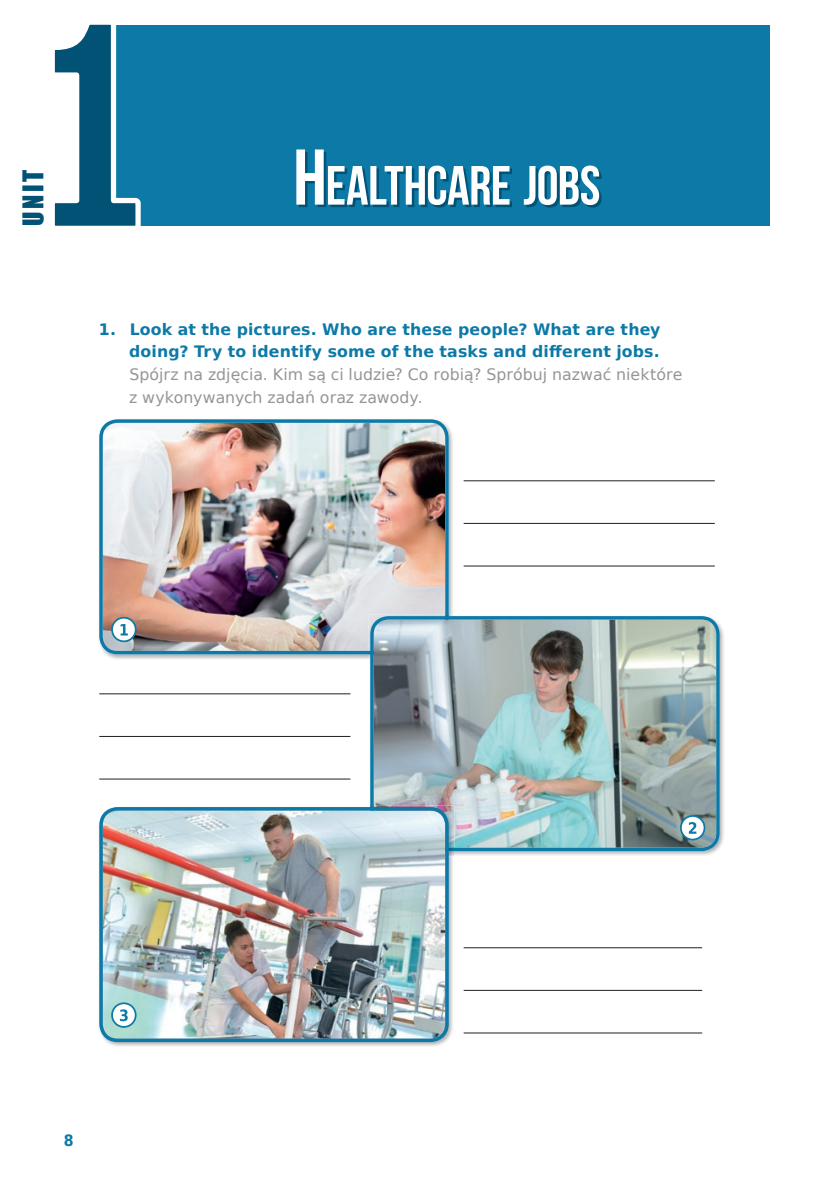
<style>
.page{position:relative;width:819px;height:1191px;background:#fff}
.page>*{position:absolute;margin:0;border:0;box-sizing:border-box;transform-origin:0 0}
.t1{font:700 55.12px "Bebas Neue";letter-spacing:-.01em;color:#fff}
.t2{font:26.25px "Impact";color:#015274}
.t3{font:700 15.75px/22.8px "DejaVu Sans";letter-spacing:.01em;color:#0c79a7;text-align:right}
.t4{font:15.75px/22.8px "DejaVu Sans";color:#939598}
.t5{font:700 15.75px "DejaVu Sans Condensed";color:#0c79a7}
.s1{font-size:78.75px}
</style>
<div class="page">
<div style="left:95px;top:25px;width:674px;height:200px;background:#0c79a7"></div>
<svg style="left:54px;top:24px;width:89px;height:202px"></svg>
<img style="left:106px;top:427px;width:347px;height:232px">
<img style="left:99px;top:419px;width:349px;height:235px">
<img style="left:369px;top:624px;width:355px;height:232px">
<img style="left:368px;top:614px;width:80px;height:40px">
<img style="left:370px;top:616px;width:349px;height:235px">
<img style="left:99px;top:856px;width:354px;height:190px">
<img style="left:370px;top:805px;width:84px;height:46px">
<img style="left:103px;top:810px;width:342px;height:228px">
<div style="left:99px;top:807px;width:349px;height:235px;border:4px solid #0c79a7;border-radius:17px"></div>
<hr style="left:463px;top:480px;width:251px;height:1px;background:#231f20">
<hr style="left:463px;top:523px;width:251px;height:1px;background:#231f20">
<hr style="left:463px;top:565px;width:251px;height:1px;background:#231f20">
<hr style="left:99px;top:693px;width:251px;height:1px;background:#231f20">
<hr style="left:99px;top:736px;width:251px;height:1px;background:#231f20">
<hr style="left:99px;top:778px;width:251px;height:1px;background:#231f20">
<hr style="left:463px;top:947px;width:239px;height:1px;background:#231f20">
<hr style="left:463px;top:990px;width:239px;height:1px;background:#231f20">
<hr style="left:463px;top:1032px;width:239px;height:1px;background:#231f20">
<div style="left:112px;top:617px;width:24px;height:24px;background:#fff;border-radius:50%"></div>
<div style="left:111px;top:617px;width:25px;height:25px;border:2px solid #0c79a7;border-radius:50%"></div>
<svg style="left:120px;top:624px;width:8px;height:11px"></svg>
<svg style="left:680px;top:816px;width:24px;height:23px"></svg>
<div style="left:680px;top:815px;width:25px;height:25px;border:2px solid #0c79a7;border-radius:50%"></div>
<svg style="left:688px;top:822px;width:8px;height:11px"></svg>
<div style="left:112px;top:1003px;width:24px;height:24px;background:#fff;border-radius:50%"></div>
<div style="left:111px;top:1002px;width:25px;height:25px;border:2px solid #0c79a7;border-radius:50%"></div>
<svg style="left:120px;top:1009px;width:8px;height:12px"></svg>
<h2 class="t2" style="left:13px;top:226px;width:58px;rotate:-90deg">UNIT</h2>
<h1 class="t1" style="left:293px;top:155px;width:309px"><span class="s1">H</span>EALTHCARE JOBS</h1>
<p class="t3" style="left:99px;top:317px;width:563px">1. Look at the pictures. Who are these people? What are they doing? Try to identify some of the tasks and different jobs.</p>
<p class="t4" style="left:129px;top:362px;width:555px">Spójrz na zdjęcia. Kim są ci ludzie? Co robią? Spróbuj nazwać niektóre z wykonywanych zadań oraz zawody.</p>
<p class="t5" style="left:64px;top:1127px;width:11px">8</p>
</div>
